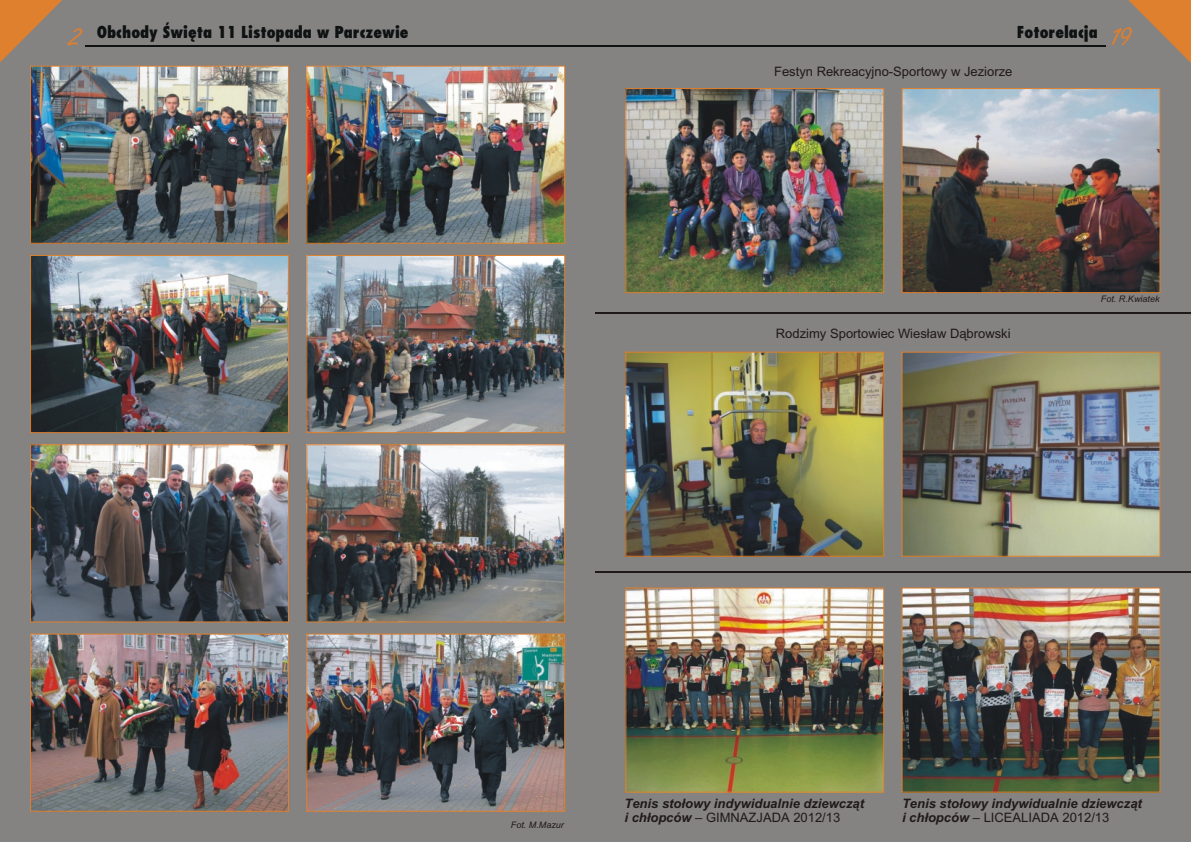
<style>
.page{position:relative;width:1191px;height:842px;background:#858282}
.page>*{position:absolute;margin:0;border:0;box-sizing:border-box;transform-origin:0 0}
.t1{font:33.9px "PL Freeport";color:#de802e}
.t2{font:800 16px "Fujiyama";color:#0f1212}
.t3{font:italic 700 13px/14.5px "Arial CE";color:#1f1a17}
.t4{font:13px "Arial CE";color:#1f1a17}
.t5{font:italic 9px "Arial CE";color:#1f1a17}
.s1{font-weight:400}
.s2{font-weight:400;font-style:normal}
</style>
<div class="page">
<svg style="left:0;top:0;width:82px;height:66px"></svg>
<svg style="left:1128px;top:0;width:63px;height:63px"></svg>
<hr style="left:85px;top:45px;width:1021px;height:2px;background:#0f1212">
<img style="left:32px;top:68px;width:255px;height:174px">
<div style="left:30px;top:66px;width:259px;height:178px;border:1px solid #de802e"></div>
<img style="left:32px;top:257px;width:255px;height:174px">
<div style="left:30px;top:255px;width:259px;height:178px;border:1px solid #de802e"></div>
<img style="left:32px;top:446px;width:255px;height:174px">
<div style="left:30px;top:444px;width:259px;height:178px;border:1px solid #de802e"></div>
<img style="left:32px;top:636px;width:255px;height:174px">
<div style="left:30px;top:634px;width:259px;height:178px;border:1px solid #de802e"></div>
<img style="left:627px;top:590px;width:255px;height:201px">
<div style="left:625px;top:588px;width:259px;height:205px;border:1px solid #de802e"></div>
<img style="left:627px;top:354px;width:255px;height:201px">
<div style="left:625px;top:352px;width:259px;height:205px;border:1px solid #de802e"></div>
<img style="left:627px;top:90px;width:255px;height:201px">
<div style="left:625px;top:88px;width:259px;height:205px;border:1px solid #de802e"></div>
<img style="left:308px;top:68px;width:255px;height:174px">
<div style="left:306px;top:66px;width:259px;height:178px;border:1px solid #de802e"></div>
<img style="left:308px;top:257px;width:255px;height:174px">
<div style="left:306px;top:255px;width:259px;height:178px;border:1px solid #de802e"></div>
<img style="left:308px;top:446px;width:255px;height:174px">
<div style="left:306px;top:444px;width:259px;height:178px;border:1px solid #de802e"></div>
<img style="left:308px;top:636px;width:255px;height:174px">
<div style="left:306px;top:634px;width:259px;height:178px;border:1px solid #de802e"></div>
<img style="left:904px;top:590px;width:254px;height:201px">
<div style="left:902px;top:588px;width:258px;height:205px;border:1px solid #de802e"></div>
<img style="left:904px;top:354px;width:254px;height:201px">
<div style="left:902px;top:352px;width:258px;height:205px;border:1px solid #de802e"></div>
<img style="left:904px;top:90px;width:254px;height:201px">
<div style="left:902px;top:88px;width:258px;height:205px;border:1px solid #de802e"></div>
<hr style="left:595px;top:312px;width:596px;height:2px;background:#1f1a17">
<hr style="left:595px;top:571px;width:596px;height:2px;background:#1f1a17">
<p class="t2" style="left:97px;top:26px;width:313px">Obchody Œwiêta 11 Listopada w Parczewie</p>
<p class="t2" style="left:1017px;top:26px;width:82px">Fotorelacja</p>
<h1 class="t1" style="left:69px;top:15px;width:14px">2</h1>
<h1 class="t1" style="left:1111px;top:15px;width:21px">19</h1>
<p class="t4" style="left:774px;top:67px;width:240px">Festyn Rekreacyjno-Sportowy w Jeziorze</p>
<p class="t4" style="left:776px;top:329px;width:236px">Rodzimy Sportowiec Wies³aw D¹browski</p>
<p class="t5" style="left:1101px;top:296px;width:60px">Fot. R.Kwiatek</p>
<p class="t5" style="left:511px;top:821px;width:55px">Fot. M.Mazur</p>
<p class="t3" style="left:624px;top:797px;width:241px">Tenis sto³owy indywidualnie dziewcz¹t i ch³opców <span class="s1">–</span> <span class="s2">GIMNAZJADA 2012/13</span></p>
<p class="t3" style="left:902px;top:797px;width:241px">Tenis sto³owy indywidualnie dziewcz¹t i ch³opców <span class="s1">–</span> <span class="s2">LICEALIADA 2012/13</span></p>
</div>
